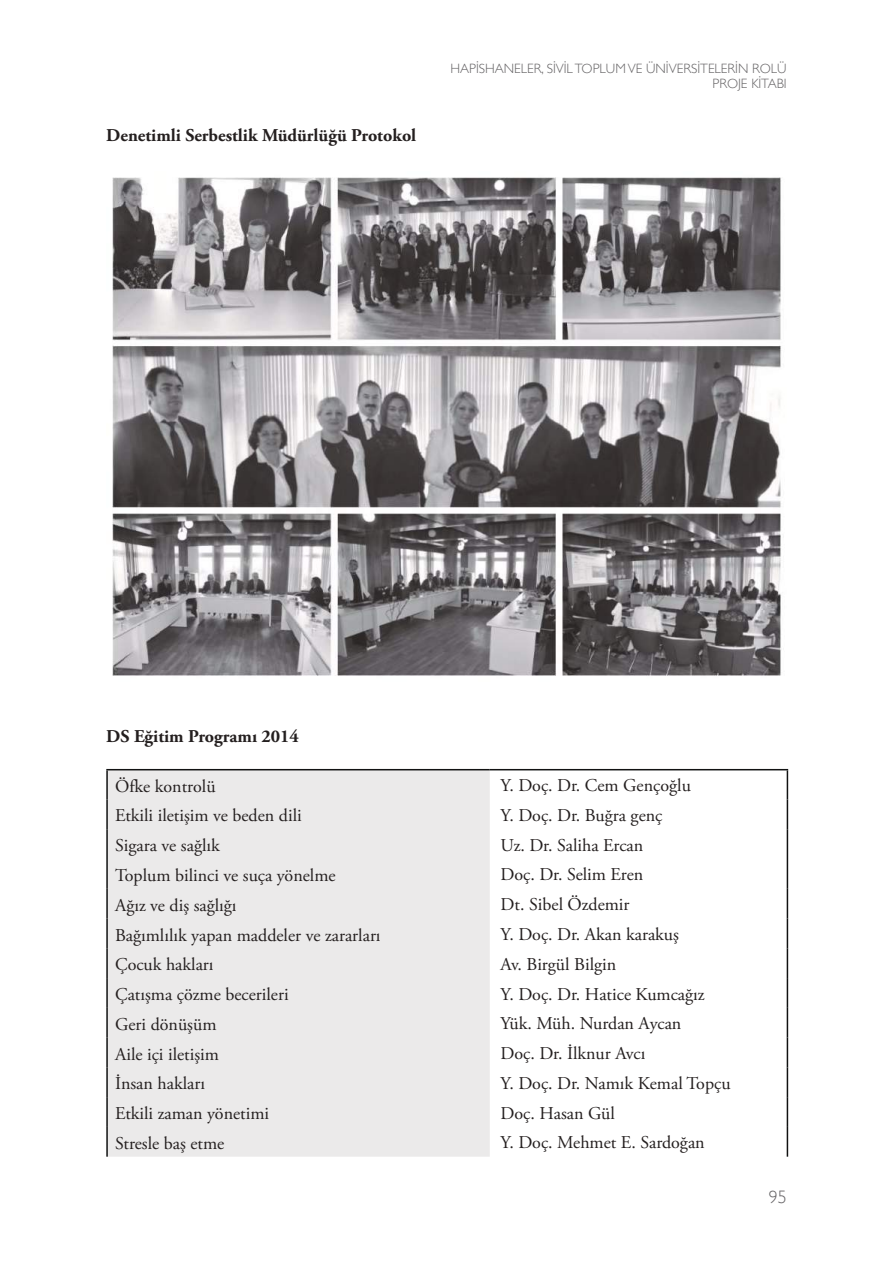
<style>
.page{position:relative;width:893px;height:1263px;background:#fff}
.page>*{position:absolute;margin:0;border:0;box-sizing:border-box;transform-origin:0 0}
.t1{font:18px "Adobe Garamond Pro";color:#241f1f}
.t2{font:700 18px "Adobe Garamond Pro";color:#241f1f}
.t3{font:300 18px "Gill Sans Std";color:#656365}
.t4{font:300 13.5px/14.5px "Gill Sans Std";color:#656365;text-align:right}
</style>
<div class="page">
<img style="left:112px;top:177px;width:669px;height:499px">
<div style="left:108px;top:770px;width:382px;height:387px;background:#ebeaea"></div>
<hr style="left:106px;top:770px;width:2px;height:29px;background:#111212">
<hr style="left:106px;top:769px;width:384px;height:1px;background:#111212">
<hr style="left:490px;top:769px;width:298px;height:1px;background:#111212">
<svg style="left:787px;top:770px;width:1px;height:29px"></svg>
<hr style="left:106px;top:799px;width:2px;height:30px;background:#111212">
<hr style="left:787px;top:799px;width:1px;height:30px;background:#111212">
<hr style="left:106px;top:829px;width:2px;height:30px;background:#111212">
<hr style="left:787px;top:829px;width:1px;height:30px;background:#111212">
<hr style="left:106px;top:859px;width:2px;height:30px;background:#111212">
<hr style="left:787px;top:859px;width:1px;height:30px;background:#111212">
<hr style="left:106px;top:889px;width:2px;height:29px;background:#111212">
<svg style="left:787px;top:889px;width:1px;height:29px"></svg>
<hr style="left:106px;top:918px;width:2px;height:30px;background:#111212">
<hr style="left:787px;top:918px;width:1px;height:30px;background:#111212">
<hr style="left:106px;top:948px;width:2px;height:30px;background:#111212">
<hr style="left:787px;top:948px;width:1px;height:30px;background:#111212">
<hr style="left:106px;top:978px;width:2px;height:30px;background:#111212">
<hr style="left:787px;top:978px;width:1px;height:30px;background:#111212">
<hr style="left:106px;top:1008px;width:2px;height:29px;background:#111212">
<svg style="left:787px;top:1008px;width:1px;height:29px"></svg>
<hr style="left:106px;top:1037px;width:2px;height:30px;background:#111212">
<hr style="left:787px;top:1037px;width:1px;height:30px;background:#111212">
<hr style="left:106px;top:1067px;width:2px;height:30px;background:#111212">
<hr style="left:106px;top:1097px;width:2px;height:30px;background:#111212">
<hr style="left:106px;top:1127px;width:2px;height:30px;background:#111212">
<hr style="left:787px;top:1067px;width:1px;height:30px;background:#111212">
<hr style="left:787px;top:1097px;width:1px;height:30px;background:#111212">
<hr style="left:787px;top:1127px;width:1px;height:30px;background:#111212">
<p class="t2" style="left:106px;top:124px;width:311px">Denetimli Serbestlik Müdürlüğü Protokol</p>
<p class="t4" style="left:450px;top:61px;width:338px">HAPİSHANELER, SİVİL TOPLUM VE ÜNİVERSİTELERİN ROLÜ<br>PROJE KİTABI</p>
<p class="t2" style="left:106px;top:725px;width:194px">DS Eğitim Programı 2014</p>
<p class="t1" style="left:115px;top:775px;width:102px">Öfke kontrolü</p>
<p class="t1" style="left:501px;top:775px;width:192px">Y. Doç. Dr. Cem Gençoğlu</p>
<p class="t1" style="left:115px;top:805px;width:188px">Etkili iletişim ve beden dili</p>
<p class="t1" style="left:501px;top:804px;width:163px">Y. Doç. Dr. Buğra genç</p>
<p class="t1" style="left:115px;top:835px;width:106px">Sigara ve sağlık</p>
<p class="t1" style="left:501px;top:834px;width:144px">Uz. Dr. Saliha Ercan</p>
<p class="t1" style="left:115px;top:864px;width:222px">Toplum bilinci ve suça yönelme</p>
<p class="t1" style="left:501px;top:864px;width:144px">Doç. Dr. Selim Eren</p>
<p class="t1" style="left:115px;top:894px;width:123px">Ağız ve diş sağlığı</p>
<p class="t1" style="left:501px;top:894px;width:131px">Dt. Sibel Özdemir</p>
<p class="t1" style="left:115px;top:924px;width:267px">Bağımlılık yapan maddeler ve zararları</p>
<p class="t1" style="left:501px;top:923px;width:180px">Y. Doç. Dr. Akan karakuş</p>
<p class="t1" style="left:115px;top:954px;width:100px">Çocuk hakları</p>
<p class="t1" style="left:501px;top:953px;width:117px">Av. Birgül Bilgin</p>
<p class="t1" style="left:115px;top:983px;width:175px">Çatışma çözme becerileri</p>
<p class="t1" style="left:501px;top:983px;width:206px">Y. Doç. Dr. Hatice Kumcağız</p>
<p class="t1" style="left:115px;top:1013px;width:103px">Geri dönüşüm</p>
<p class="t1" style="left:501px;top:1013px;width:182px">Yük. Müh. Nurdan Aycan</p>
<p class="t1" style="left:115px;top:1043px;width:105px">Aile içi iletişim</p>
<p class="t1" style="left:501px;top:1042px;width:146px">Doç. Dr. İlknur Avcı</p>
<p class="t1" style="left:115px;top:1073px;width:91px">İnsan hakları</p>
<p class="t1" style="left:501px;top:1072px;width:231px">Y. Doç. Dr. Namık Kemal Topçu</p>
<p class="t1" style="left:115px;top:1103px;width:156px">Etkili zaman yönetimi</p>
<p class="t1" style="left:501px;top:1102px;width:116px">Doç. Hasan Gül</p>
<p class="t1" style="left:115px;top:1132px;width:111px">Stresle baş etme</p>
<p class="t1" style="left:501px;top:1132px;width:206px">Y. Doç. Mehmet E. Sardoğan</p>
<p class="t3" style="left:769px;top:1187px;width:19px">95</p>
</div>
